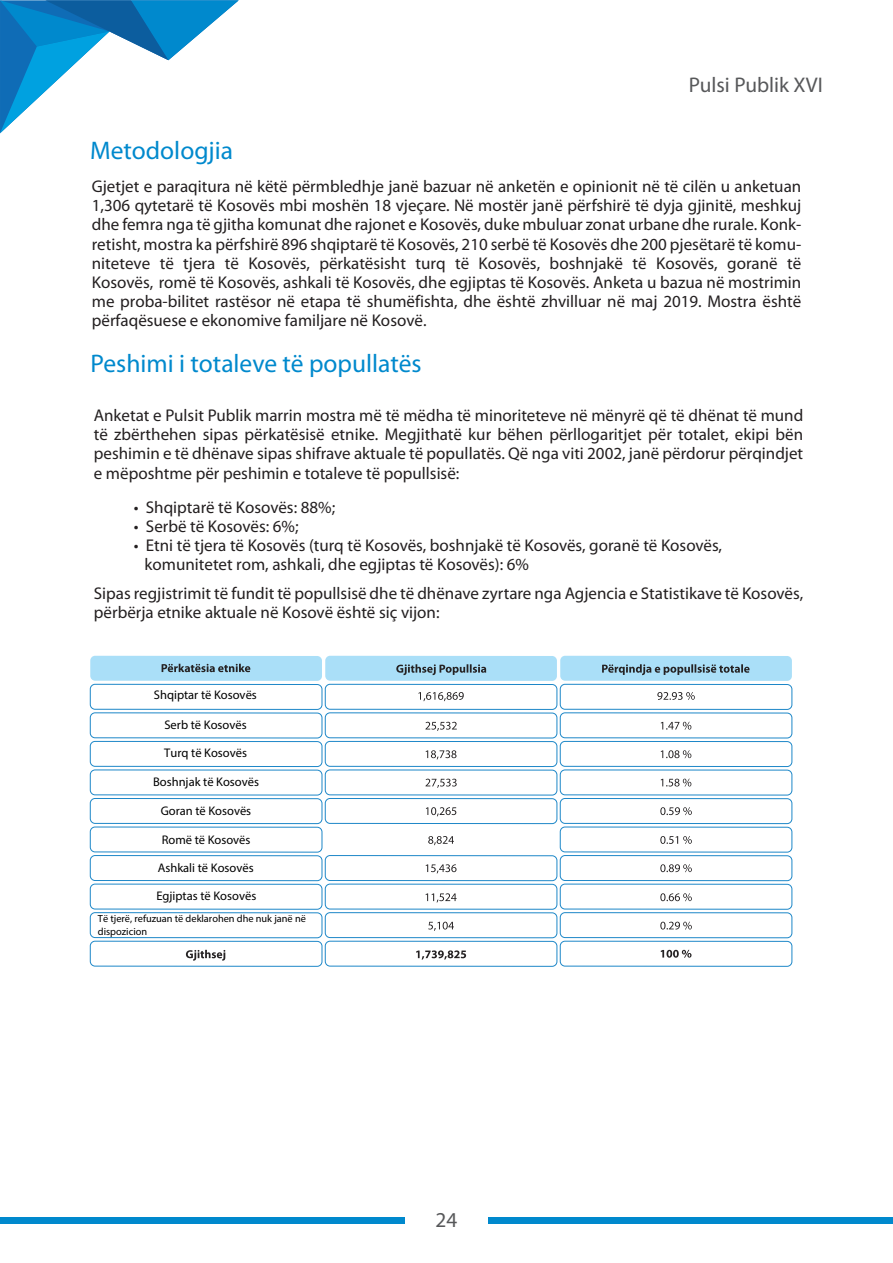
<style>
.page{position:relative;width:893px;height:1263px;background:#fff}
.page>*{position:absolute;margin:0;border:0;box-sizing:border-box;transform-origin:0 0}
.t1{font:25.5px "Myriad Pro";color:#0089cd}
.t2{font:21.3px "Myriad Pro";color:#57585a}
.t3{font:16.95px/19.2px "Myriad Pro";color:#231f20;text-align:justify}
.t4{font:12.6px "Myriad Pro";color:#000}
.t5{font:10.35px/12.5px "Myriad Pro";color:#000}
</style>
<div class="page">
<svg style="left:0;top:0;width:239px;height:133px"></svg>
<div style="left:0;top:1217px;width:404px;height:7px;background:#0089cd"></div>
<div style="left:489px;top:1217px;width:404px;height:7px;background:#0089cd"></div>
<div style="left:90px;top:656px;width:232px;height:25px;background:#aadff8;border-radius:5px"></div>
<div style="left:325px;top:656px;width:232px;height:25px;background:#aadff8;border-radius:5px"></div>
<div style="left:560px;top:656px;width:232px;height:25px;background:#aadff8;border-radius:5px"></div>
<svg style="left:162px;top:664px;width:88px;height:8px"></svg>
<svg style="left:396px;top:664px;width:90px;height:11px"></svg>
<svg style="left:602px;top:664px;width:147px;height:11px"></svg>
<div style="left:90px;top:684px;width:232px;height:26px;border:1px solid #1d87c8;border-radius:5px"></div>
<div style="left:325px;top:684px;width:232px;height:26px;border:1px solid #1d87c8;border-radius:5px"></div>
<div style="left:560px;top:684px;width:232px;height:26px;border:1px solid #1d87c8;border-radius:5px"></div>
<div style="left:90px;top:713px;width:232px;height:25px;border:1px solid #1d87c8;border-radius:5px"></div>
<div style="left:325px;top:713px;width:232px;height:25px;border:1px solid #1d87c8;border-radius:5px"></div>
<div style="left:560px;top:713px;width:232px;height:25px;border:1px solid #1d87c8;border-radius:5px"></div>
<div style="left:90px;top:741px;width:232px;height:26px;border:1px solid #1d87c8;border-radius:5px"></div>
<div style="left:325px;top:741px;width:232px;height:26px;border:1px solid #1d87c8;border-radius:5px"></div>
<div style="left:560px;top:741px;width:232px;height:26px;border:1px solid #1d87c8;border-radius:5px"></div>
<div style="left:90px;top:770px;width:232px;height:25px;border:1px solid #1d87c8;border-radius:5px"></div>
<div style="left:325px;top:770px;width:232px;height:25px;border:1px solid #1d87c8;border-radius:5px"></div>
<div style="left:560px;top:770px;width:232px;height:25px;border:1px solid #1d87c8;border-radius:5px"></div>
<div style="left:90px;top:798px;width:232px;height:26px;border:1px solid #1d87c8;border-radius:5px"></div>
<div style="left:325px;top:798px;width:232px;height:26px;border:1px solid #1d87c8;border-radius:5px"></div>
<div style="left:560px;top:798px;width:232px;height:26px;border:1px solid #1d87c8;border-radius:5px"></div>
<div style="left:90px;top:827px;width:232px;height:25px;border:1px solid #1d87c8;border-radius:5px"></div>
<div style="left:560px;top:827px;width:232px;height:25px;border:1px solid #1d87c8;border-radius:5px"></div>
<div style="left:90px;top:855px;width:232px;height:26px;border:1px solid #1d87c8;border-radius:5px"></div>
<div style="left:325px;top:855px;width:232px;height:26px;border:1px solid #1d87c8;border-radius:5px"></div>
<div style="left:560px;top:855px;width:232px;height:26px;border:1px solid #1d87c8;border-radius:5px"></div>
<div style="left:90px;top:884px;width:232px;height:25px;border:1px solid #1d87c8;border-radius:5px"></div>
<div style="left:325px;top:884px;width:232px;height:25px;border:1px solid #1d87c8;border-radius:5px"></div>
<div style="left:560px;top:884px;width:232px;height:25px;border:1px solid #1d87c8;border-radius:5px"></div>
<div style="left:90px;top:912px;width:232px;height:26px;border:1px solid #1d87c8;border-radius:5px"></div>
<div style="left:325px;top:912px;width:232px;height:26px;border:1px solid #1d87c8;border-radius:5px"></div>
<div style="left:560px;top:912px;width:232px;height:26px;border:1px solid #1d87c8;border-radius:5px"></div>
<div style="left:90px;top:941px;width:232px;height:25px;border:1px solid #1d87c8;border-radius:5px"></div>
<div style="left:325px;top:941px;width:232px;height:25px;border:1px solid #1d87c8;border-radius:5px"></div>
<div style="left:560px;top:941px;width:232px;height:25px;border:1px solid #1d87c8;border-radius:5px"></div>
<svg style="left:186px;top:950px;width:39px;height:11px"></svg>
<svg style="left:418px;top:692px;width:46px;height:9px"></svg>
<svg style="left:425px;top:722px;width:32px;height:9px"></svg>
<svg style="left:426px;top:750px;width:30px;height:9px"></svg>
<svg style="left:425px;top:779px;width:32px;height:9px"></svg>
<svg style="left:426px;top:807px;width:30px;height:9px"></svg>
<svg style="left:428px;top:836px;width:26px;height:9px"></svg>
<svg style="left:426px;top:864px;width:30px;height:9px"></svg>
<svg style="left:426px;top:893px;width:31px;height:9px"></svg>
<svg style="left:428px;top:922px;width:26px;height:9px"></svg>
<svg style="left:416px;top:950px;width:50px;height:9px"></svg>
<svg style="left:657px;top:692px;width:38px;height:8px"></svg>
<svg style="left:661px;top:722px;width:30px;height:8px"></svg>
<svg style="left:661px;top:750px;width:30px;height:8px"></svg>
<svg style="left:661px;top:779px;width:30px;height:7px"></svg>
<svg style="left:660px;top:807px;width:32px;height:8px"></svg>
<svg style="left:660px;top:836px;width:32px;height:8px"></svg>
<svg style="left:660px;top:864px;width:32px;height:8px"></svg>
<svg style="left:660px;top:893px;width:32px;height:8px"></svg>
<svg style="left:660px;top:922px;width:32px;height:7px"></svg>
<svg style="left:661px;top:950px;width:30px;height:8px"></svg>
<h1 class="t1" style="left:90px;top:134px;width:144px">Metodologjia</h1>
<p class="t2" style="left:689px;top:72px;width:136px">Pulsi Publik XVI</p>
<p class="t3" style="left:92px;top:177px;width:711px">Gjetjet e paraqitura në këtë përmbledhje janë bazuar në anketën e opinionit në të cilën u anketuan 1,306 qytetarë të Kosovës mbi moshën 18 vjeçare. Në mostër janë përfshirë të dyja gjinitë, meshkuj dhe femra nga të gjitha komunat dhe rajonet e Kosovës, duke mbuluar zonat urbane dhe rurale. Konk&shy;retisht, mostra ka përfshirë 896 shqiptarë të Kosovës, 210 serbë të Kosovës dhe 200 pjesëtarë të komu&shy;niteteve të tjera të Kosovës, përkatësisht turq të Kosovës, boshnjakë të Kosovës, goranë të Kosovës, romë të Kosovës, ashkali të Kosovës, dhe egjiptas të Kosovës. Anketa u bazua në mostrimin me proba-bilitet rastësor në etapa të shumëfishta, dhe është zhvilluar në maj 2019. Mostra është përfaqësuese e ekonomive familjare në Kosovë.</p>
<h1 class="t1" style="left:91px;top:348px;width:333px">Peshimi i totaleve të popullatës</h1>
<p class="t3" style="left:94px;top:406px;width:711px">Anketat e Pulsit Publik marrin mostra më të mëdha të minoriteteve në mënyrë që të dhënat të mund të zbërthehen sipas përkatësisë etnike. Megjithatë kur bëhen përllogaritjet për totalet, ekipi bën peshimin e të dhënave sipas shifrave aktuale të popullatës. Që nga viti 2002, janë përdorur përqindjet e mëposhtme për peshimin e totaleve të popullsisë:</p>
<p class="t3" style="left:134px;top:497px;width:203px">• Shqiptarë të Kosovës: 88%;</p>
<p class="t3" style="left:134px;top:517px;width:166px">• Serbë të Kosovës: 6%;</p>
<p class="t3" style="left:145px;top:536px;width:579px;text-indent:-11px">• Etni të tjera të Kosovës (turq të Kosovës, boshnjakë të Kosovës, goranë të Kosovës, komunitetet rom, ashkali, dhe egjiptas të Kosovës): 6%</p>
<p class="t3" style="left:94px;top:583px;width:711px">Sipas regjistrimit të fundit të popullsisë dhe të dhënave zyrtare nga Agjencia e Statistikave të Kosovës, përbërja etnike aktuale në Kosovë është siç vijon:</p>
<p class="t4" style="left:154px;top:687px;width:105px">Shqiptar të Kosovës</p>
<p class="t4" style="left:164px;top:716px;width:84px">Serb të Kosovës</p>
<p class="t4" style="left:164px;top:745px;width:84px">Turq të Kosovës</p>
<p class="t4" style="left:153px;top:774px;width:107px">Boshnjak të Kosovës</p>
<p class="t4" style="left:161px;top:803px;width:92px">Goran të Kosovës</p>
<p class="t4" style="left:162px;top:831px;width:90px">Romë të Kosovës</p>
<p class="t4" style="left:158px;top:859px;width:97px">Ashkali të Kosovës</p>
<p class="t4" style="left:156px;top:888px;width:101px">Egjiptas të Kosovës</p>
<p class="t5" style="left:98px;top:912px;width:209px">Të tjerë, refuzuan të deklarohen dhe nuk janë në dispozicion</p>
<p class="t2" style="left:435px;top:1207px;width:23px">24</p>
</div>
